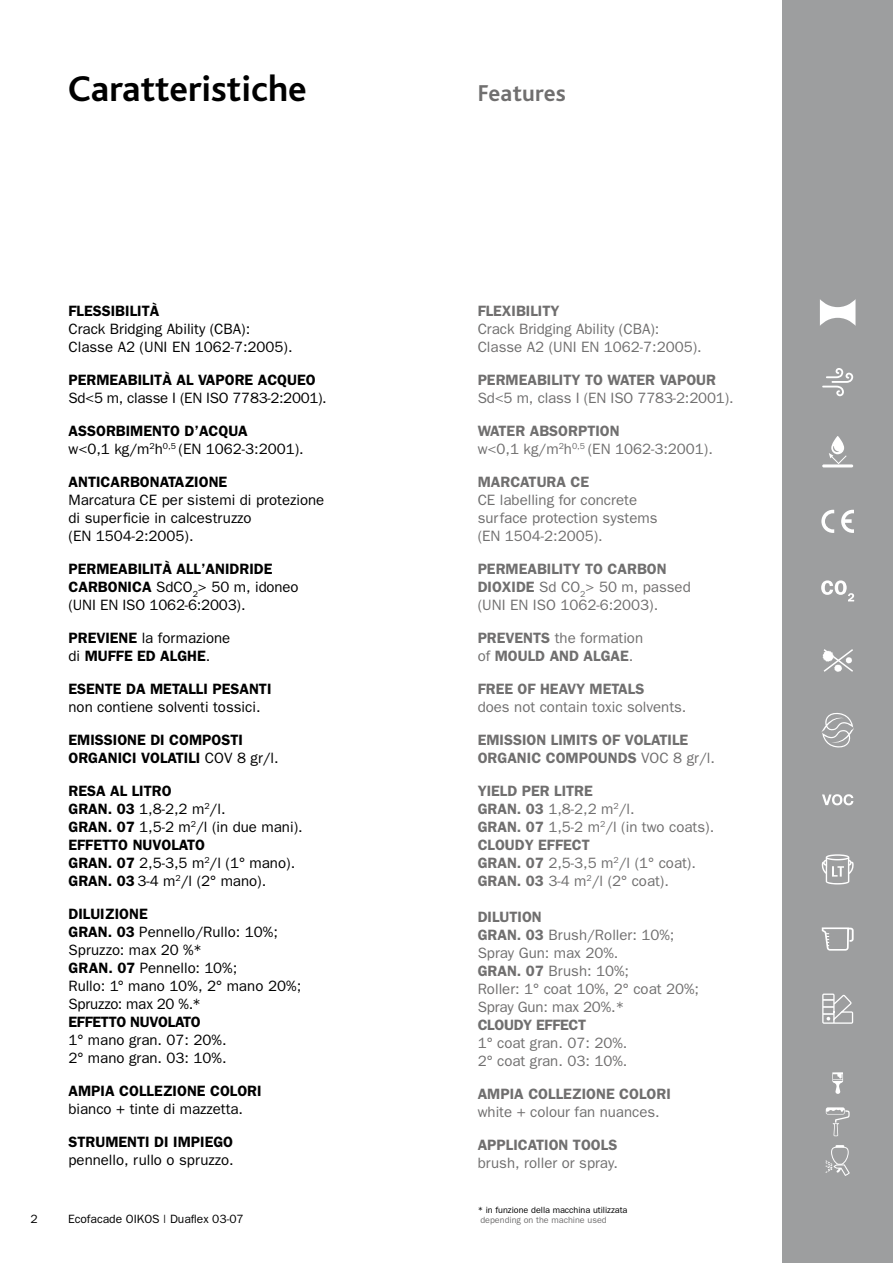
<style>
.page{position:relative;width:893px;height:1263px;background:#fff}
.page>*{position:absolute;margin:0;border:0;box-sizing:border-box;transform-origin:0 0}
.t1{font:700 37.5px "Bliss";color:#000}
.t2{font:700 24px "Bliss";letter-spacing:.01em;color:#706f6f}
.t3{font:15px/18px "Franklin Gothic";color:#706f6f}
.t4{font:15px/18px "Franklin Gothic";color:#000}
.t5{font:600 15px/18px "Franklin Gothic";color:#000}
.t6{font:600 15px/18px "Franklin Gothic";color:#706f6f}
.t7{font:15px "Franklin Gothic";letter-spacing:-.02em;color:#000}
.t8{font:600 15px "Franklin Gothic";letter-spacing:-.02em;color:#000}
.t9{font:600 15px "Franklin Gothic";letter-spacing:-.02em;color:#706f6f}
.t10{font:12px "Franklin Gothic";color:#000}
.t11{font:9px "Franklin Gothic";color:#000}
.t12{font:9px "Franklin Gothic";color:#706f6f}
.s1{font-weight:600}
.s2{font-weight:400}
</style>
<div class="page">
<div style="left:782px;top:0;width:111px;height:1263px;background:#9d9e9f"></div>
<svg style="left:821px;top:713px;width:33px;height:35px"></svg>
<svg style="left:822px;top:368px;width:31px;height:28px"></svg>
<hr style="left:822px;top:464px;width:31px;height:3px;background:#fff;border-radius:2px">
<svg style="left:829px;top:436px;width:18px;height:29px"></svg>
<svg style="left:821px;top:510px;width:13px;height:23px"></svg>
<svg style="left:841px;top:510px;width:13px;height:23px"></svg>
<svg style="left:822px;top:649px;width:31px;height:23px"></svg>
<svg style="left:822px;top:927px;width:32px;height:24px"></svg>
<svg style="left:821px;top:854px;width:33px;height:30px"></svg>
<svg style="left:822px;top:794px;width:31px;height:11px"></svg>
<svg style="left:822px;top:993px;width:31px;height:31px"></svg>
<svg style="left:820px;top:299px;width:35px;height:27px"></svg>
<svg style="left:821px;top:580px;width:33px;height:21px"></svg>
<svg style="left:826px;top:1107px;width:24px;height:29px"></svg>
<svg style="left:832px;top:1072px;width:11px;height:22px"></svg>
<svg style="left:825px;top:1145px;width:25px;height:31px"></svg>
<h1 class="t1" style="left:68px;top:69px;width:240px">Caratteristiche</h1>
<h2 class="t2" style="left:478px;top:81px;width:90px">Features</h2>
<p class="t5" style="left:68px;top:301px;width:92px">FLESSIBILITÀ</p>
<p class="t4" style="left:68px;top:319px;width:226px">Crack Bridging Ability (CBA):<br>Classe A2 (UNI EN 1062-7:2005).</p>
<p class="t5" style="left:68px;top:370px;width:249px">PERMEABILITÀ AL VAPORE ACQUEO</p>
<p class="t7" style="left:68px;top:389px;width:260px">Sd&lt;5 m, classe I (EN ISO 7783-2:2001).</p>
<p class="t4" style="left:68px;top:421px;width:237px"><span class="s1">ASSORBIMENTO D’ACQUA<br></span>w&lt;0,1 kg/m<sup>2</sup>h<sup>0,5</sup> (EN 1062-3:2001).</p>
<p class="t5" style="left:68px;top:472px;width:160px">ANTICARBONATAZIONE</p>
<p class="t4" style="left:68px;top:490px;width:257px">Marcatura CE per sistemi di protezione di superficie in calcestruzzo<br>(EN 1504-2:2005).</p>
<p class="t4" style="left:68px;top:559px;width:232px"><span class="s1">PERMEABILITÀ ALL’ANIDRIDE<br>CARBONICA</span> SdCO<sub>2</sub>&gt; 50 m, idoneo (UNI EN ISO 1062-6:2003).</p>
<p class="t5" style="left:68px;top:628px;width:163px">PREVIENE <span class="s2">la formazione di</span> MUFFE ED ALGHE<span class="s2">.</span></p>
<p class="t5" style="left:68px;top:679px;width:204px">ESENTE DA METALLI PESANTI</p>
<p class="t4" style="left:68px;top:697px;width:193px">non contiene solventi tossici.</p>
<p class="t5" style="left:68px;top:730px;width:212px">EMISSIONE DI COMPOSTI<br>ORGANICI VOLATILI <span class="s2">COV 8 gr/l.</span></p>
<p class="t4" style="left:68px;top:781px;width:236px"><span class="s1">RESA AL LITRO<br>GRAN. 03</span> 1,8-2,2 m<sup>2</sup>/l.<br><span class="s1">GRAN. 07</span> 1,5-2 m<sup>2</sup>/l (in due mani).<br><span class="s1">EFFETTO NUVOLATO<br>GRAN. 07</span> 2,5-3,5 m<sup>2</sup>/l (1° mano).<br><span class="s1">GRAN. 03</span> 3-4 m<sup>2</sup>/l (2° mano).</p>
<p class="t4" style="left:68px;top:904px;width:234px"><span class="s1">DILUIZIONE<br>GRAN. 03</span> Pennello/Rullo: 10%;<br>Spruzzo: max 20 %*<br><span class="s1">GRAN. 07</span> Pennello: 10%;<br>Rullo: 1° mano 10%, 2° mano 20%;<br>Spruzzo: max 20 %.*</p>
<p class="t8" style="left:68px;top:1013px;width:134px">EFFETTO NUVOLATO</p>
<p class="t4" style="left:68px;top:1030px;width:160px">1° mano gran. 07: 20%.<br>2° mano gran. 03: 10%.</p>
<p class="t5" style="left:68px;top:1081px;width:195px">AMPIA COLLEZIONE COLORI</p>
<p class="t4" style="left:68px;top:1099px;width:176px">bianco + tinte di mazzetta.</p>
<p class="t5" style="left:68px;top:1132px;width:166px">STRUMENTI DI IMPIEGO</p>
<p class="t4" style="left:68px;top:1150px;width:167px">pennello, rullo o spruzzo.</p>
<p class="t10" style="left:30px;top:1212px;width:9px">2</p>
<p class="t10" style="left:68px;top:1212px;width:177px">Ecofacade OIKOS | Duaflex 03-07</p>
<p class="t6" style="left:478px;top:301px;width:83px">FLEXIBILITY</p>
<p class="t3" style="left:478px;top:319px;width:226px">Crack Bridging Ability (CBA):<br>Classe A2 (UNI EN 1062-7:2005).</p>
<p class="t6" style="left:478px;top:370px;width:240px">PERMEABILITY TO WATER VAPOUR</p>
<p class="t3" style="left:478px;top:388px;width:257px">Sd&lt;5 m, class I (EN ISO 7783-2:2001).</p>
<p class="t3" style="left:478px;top:421px;width:237px"><span class="s1">WATER ABSORPTION<br></span>w&lt;0,1 kg/m<sup>2</sup>h<sup>0,5</sup> (EN 1062-3:2001).</p>
<p class="t6" style="left:478px;top:472px;width:113px">MARCATURA CE</p>
<p class="t3" style="left:478px;top:490px;width:181px">CE labelling for concrete surface protection systems (EN 1504-2:2005).</p>
<p class="t3" style="left:478px;top:559px;width:215px"><span class="s1">PERMEABILITY TO CARBON<br>DIOXIDE</span> Sd CO<sub>2</sub>&gt; 50 m, passed (UNI EN ISO 1062-6:2003).</p>
<p class="t6" style="left:478px;top:628px;width:167px">PREVENTS <span class="s2">the formation of</span> MOULD AND ALGAE<span class="s2">.</span></p>
<p class="t6" style="left:478px;top:679px;width:168px">FREE OF HEAVY METALS</p>
<p class="t3" style="left:478px;top:697px;width:210px">does not contain toxic solvents.</p>
<p class="t6" style="left:478px;top:730px;width:239px">EMISSION LIMITS OF VOLATILE<br>ORGANIC COMPOUNDS <span class="s2">VOC 8 gr/l.</span></p>
<p class="t3" style="left:478px;top:781px;width:238px"><span class="s1">YIELD PER LITRE<br>GRAN. 03</span> 1,8-2,2 m<sup>2</sup>/l.<br><span class="s1">GRAN. 07</span> 1,5-2 m<sup>2</sup>/l (in two coats).<br><span class="s1">CLOUDY EFFECT<br>GRAN. 07</span> 2,5-3,5 m<sup>2</sup>/l (1° coat).<br><span class="s1">GRAN. 03</span> 3-4 m<sup>2</sup>/l (2° coat).</p>
<p class="t3" style="left:478px;top:907px;width:223px"><span class="s1">DILUTION<br>GRAN. 03</span> Brush/Roller: 10%;<br>Spray Gun: max 20%.<br><span class="s1">GRAN. 07</span> Brush: 10%;<br>Roller: 1° coat 10%, 2° coat 20%;<br>Spray Gun: max 20%.*</p>
<p class="t9" style="left:478px;top:1016px;width:110px">CLOUDY EFFECT</p>
<p class="t3" style="left:478px;top:1033px;width:151px">1° coat gran. 07: 20%.<br>2° coat gran. 03: 10%.</p>
<p class="t6" style="left:478px;top:1084px;width:195px">AMPIA COLLEZIONE COLORI</p>
<p class="t3" style="left:478px;top:1102px;width:184px">white + colour fan nuances.</p>
<p class="t6" style="left:478px;top:1135px;width:141px">APPLICATION TOOLS</p>
<p class="t3" style="left:478px;top:1153px;width:142px">brush, roller or spray.</p>
<p class="t11" style="left:478px;top:1204px;width:151px">* in funzione della macchina utilizzata</p>
<p class="t12" style="left:480px;top:1215px;width:128px">depending on the machine used</p>
</div>
